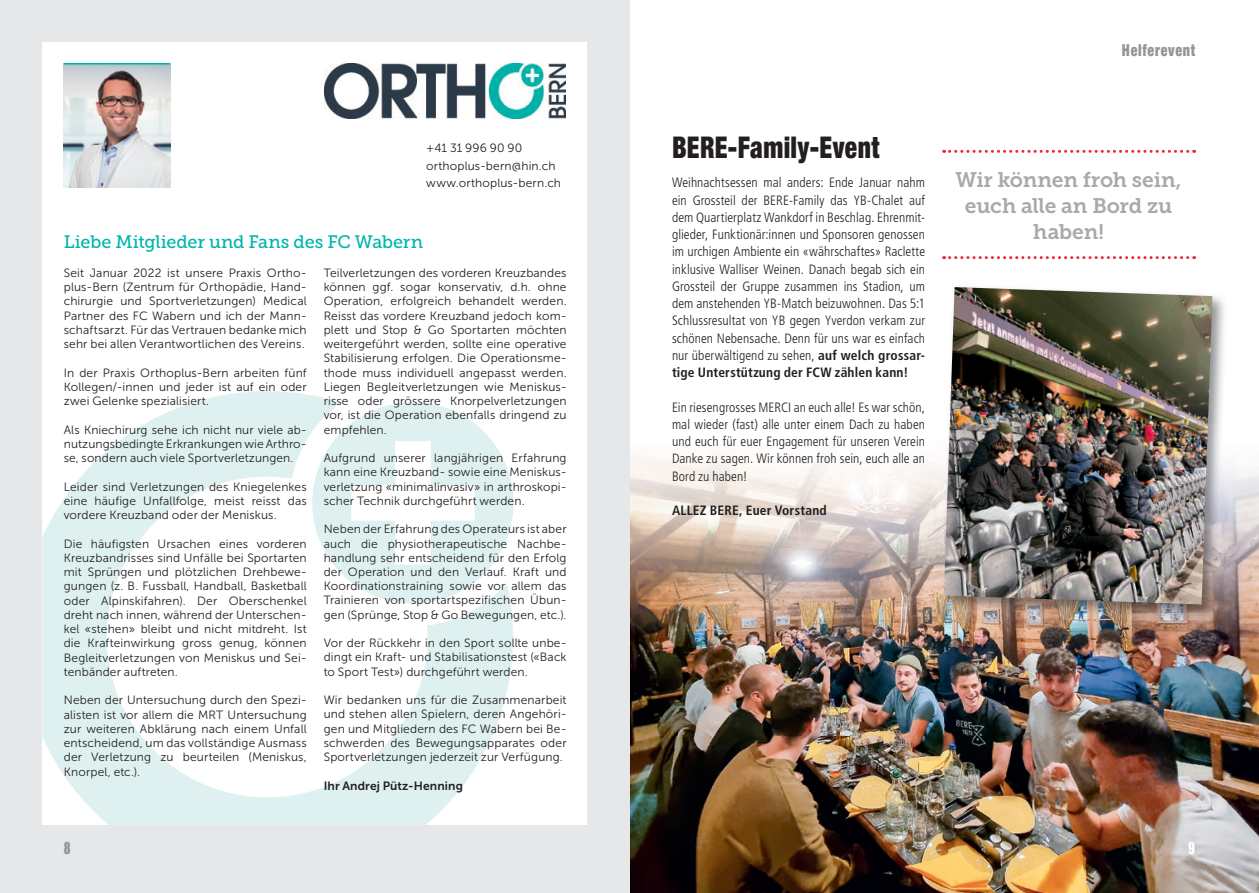
<style>
.page{position:relative;width:1259px;height:893px;background:#fff}
.page>*{position:absolute;margin:0;border:0;box-sizing:border-box;transform-origin:0 0}
.t1{font:900 condensed 30px "Helvetica Neue";letter-spacing:.015em;color:#231f20;scale:.85 1}
.t2{font:21px/25.8px "Museo Slab 700";letter-spacing:-.01em;color:#a8a9ad;text-align:center}
.t3{font:18px "Museo Slab 500";letter-spacing:-.01em;color:#00b5ac}
.t4{font:900 condensed 16.5px "Helvetica Neue";letter-spacing:.05em;color:#939598;scale:.85 1}
.t5{font:15px "Impact";color:#fff;scale:.85 1}
.t6{font:15px "Impact";color:#939598;scale:.85 1}
.t7{font:300 condensed 13.5px/17.2px "Frutiger";letter-spacing:.005em;color:#231f20;text-align:justify}
.t8{font:700 condensed 13.5px "Frutiger";letter-spacing:.015em;color:#231f20}
.t9{font:12px/14.2px "Museo Sans 300";letter-spacing:.015em;color:#231f20;text-align:justify}
.t10{font:12px "Museo Sans 700";letter-spacing:.01em;color:#231f20}
.s1{font-weight:700}
</style>
<div class="page">
<img style="left:629px;top:424px;width:210px;height:469px">
<img style="left:839px;top:462px;width:105px;height:275px">
<img style="left:1207px;top:466px;width:52px;height:427px">
<img style="left:944px;top:620px;width:210px;height:117px">
<img style="left:1154px;top:620px;width:53px;height:273px">
<img style="left:839px;top:737px;width:315px;height:156px">
<img style="left:940px;top:296px;width:287px;height:324px">
<img style="left:944px;top:287px;width:268px;height:317px">
<svg style="left:943px;top:150px;width:251px;height:3px"></svg>
<svg style="left:943px;top:256px;width:251px;height:3px"></svg>
<img style="left:1179px;top:832px;width:25px;height:31px">
<div style="left:0;top:0;width:629px;height:893px;background:#e6e7e9"></div>
<div style="left:43px;top:43px;width:544px;height:782px;background:#fff"></div>
<svg style="left:43px;top:391px;width:470px;height:434px"></svg>
<svg style="left:290px;top:391px;width:224px;height:235px"></svg>
<svg style="left:312px;top:402px;width:201px;height:202px"></svg>
<img style="left:324px;top:64px;width:242px;height:54px">
<img style="left:64px;top:65px;width:106px;height:122px">
<hr style="left:64px;top:63px;width:106px;height:2px;background:#00b5ac">
<p class="t9" style="left:426px;top:140px;width:136px;line-height:17.2px;text-align:left">+41 31 996 90 90 orthoplus-bern@hin.ch www.orthoplus-bern.ch</p>
<h3 class="t3" style="left:64px;top:231px;width:361px">Liebe Mitglieder und Fans des FC Wabern</h3>
<p class="t9" style="left:64px;top:266px;width:244px">Seit Januar 2022 ist unsere Praxis Ortho&shy;plus-Bern (Zentrum für Orthopädie, Hand&shy;chirurgie und Sportverletzungen) Medical Partner des FC Wabern und ich der Mann&shy;schaftsarzt. Für das Vertrauen bedanke mich sehr bei allen Verantwortlichen des Vereins.</p>
<p class="t9" style="left:64px;top:366px;width:244px">In der Praxis Orthoplus-Bern arbeiten fünf Kollegen/-innen und jeder ist auf ein oder zwei Gelenke spezialisiert.</p>
<p class="t9" style="left:64px;top:423px;width:244px">Als Kniechirurg sehe ich nicht nur viele ab&shy;nutzungsbedingte Erkrankungen wie Arthro&shy;se, sondern auch viele Sportverletzungen.</p>
<p class="t9" style="left:64px;top:479px;width:244px">Leider sind Verletzungen des Kniegelenkes eine häufige Unfallfolge, meist reisst das vordere Kreuzband oder der Meniskus.</p>
<p class="t9" style="left:64px;top:536px;width:244px">Die häufigsten Ursachen eines vorderen Kreuzbandrisses sind Unfälle bei Sportarten mit Sprüngen und plötzlichen Drehbewe&shy;gungen (z. B. Fussball, Handball, Basketball oder Alpinskifahren). Der Oberschenkel dreht nach innen, während der Unterschen&shy;kel «stehen» bleibt und nicht mitdreht. Ist die Krafteinwirkung gross genug, können Begleitverletzungen von Meniskus und Sei&shy;tenbänder auftreten.</p>
<p class="t9" style="left:64px;top:693px;width:244px">Neben der Untersuchung durch den Spezi&shy;alisten ist vor allem die MRT Untersuchung zur weiteren Abklärung nach einem Unfall entscheidend, um das vollständige Ausmass der Verletzung zu beurteilen (Meniskus, Knorpel, etc.).</p>
<p class="t9" style="left:324px;top:266px;width:244px">Teilverletzungen des vorderen Kreuzbandes können ggf. sogar konservativ, d.h. ohne Operation, erfolgreich behandelt werden.<br>Reisst das vordere Kreuzband jedoch kom&shy;plett und Stop &amp; Go Sportarten möchten weitergeführt werden, sollte eine operative Stabilisierung erfolgen. Die Operationsme&shy;thode muss individuell angepasst werden.<br>Liegen Begleitverletzungen wie Meniskus&shy;risse oder grössere Knorpelverletzungen vor, ist die Operation ebenfalls dringend zu empfehlen.</p>
<p class="t9" style="left:324px;top:451px;width:244px">Aufgrund unserer langjährigen Erfahrung kann eine Kreuzband- sowie eine Meniskus&shy;verletzung «minimalinvasiv» in arthroskopi&shy;scher Technik durchgeführt werden.</p>
<p class="t9" style="left:324px;top:522px;width:244px">Neben der Erfahrung des Operateurs ist aber auch die physiotherapeutische Nachbe&shy;handlung sehr entscheidend für den Erfolg der Operation und den Verlauf. Kraft und Koordinationstraining sowie vor allem das Trainieren von sportartspezifischen Übun&shy;gen (Sprünge, Stop &amp; Go Bewegungen, etc.).</p>
<p class="t9" style="left:324px;top:636px;width:244px">Vor der Rückkehr in den Sport sollte unbe&shy;dingt ein Kraft- und Stabilisationstest («Back to Sport Test») durchgeführt werden.</p>
<p class="t9" style="left:324px;top:693px;width:244px">Wir bedanken uns für die Zusammenarbeit und stehen allen Spielern, deren Angehöri&shy;gen und Mitgliedern des FC Wabern bei Be&shy;schwerden des Bewegungsapparates oder Sportverletzungen jederzeit zur Verfügung.</p>
<p class="t10" style="left:324px;top:779px;width:141px">Ihr Andrej Pütz-Henning</p>
<p class="t6" style="left:64px;top:836px;width:10px">8</p>
<h3 class="t4" style="left:1122px;top:40px;width:88px">Helferevent</h3>
<h1 class="t1" style="left:672px;top:129px;width:245px">BERE-Family-Event</h1>
<p class="t7" style="left:672px;top:174px;width:255px">Weihnachtsessen mal anders: Ende Januar nahm ein Grossteil der BERE-Family das YB-Chalet auf dem Quartierplatz Wankdorf in Beschlag. Ehrenmit&shy;glieder, Funktionär:innen und Sponsoren genossen im urchigen Ambiente ein «währschaftes» Raclette inklusive Walliser Weinen. Danach begab sich ein Grossteil der Gruppe zusammen ins Stadion, um dem anstehenden YB-Match beizuwohnen. Das 5:1<br>Schlussresultat von YB gegen Yverdon verkam zur schönen Nebensache. Denn für uns war es einfach nur überwältigend zu sehen, <span class="s1">auf welch grossar&shy;tige Unterstützung der FCW zählen kann!</span></p>
<p class="t7" style="left:672px;top:399px;width:254px">Ein riesengrosses MERCI an euch alle! Es war schön, mal wieder (fast) alle unter einem Dach zu haben und euch für euer Engagement für unseren Verein Danke zu sagen. Wir können froh sein, euch alle an Bord zu haben!</p>
<p class="t8" style="left:672px;top:502px;width:156px">ALLEZ BERE, Euer Vorstand</p>
<h2 class="t2" style="left:955px;top:167px;width:227px">Wir können froh sein, euch alle an Bord zu haben!</h2>
<p class="t5" style="left:1188px;top:836px;width:10px">9</p>
</div>
